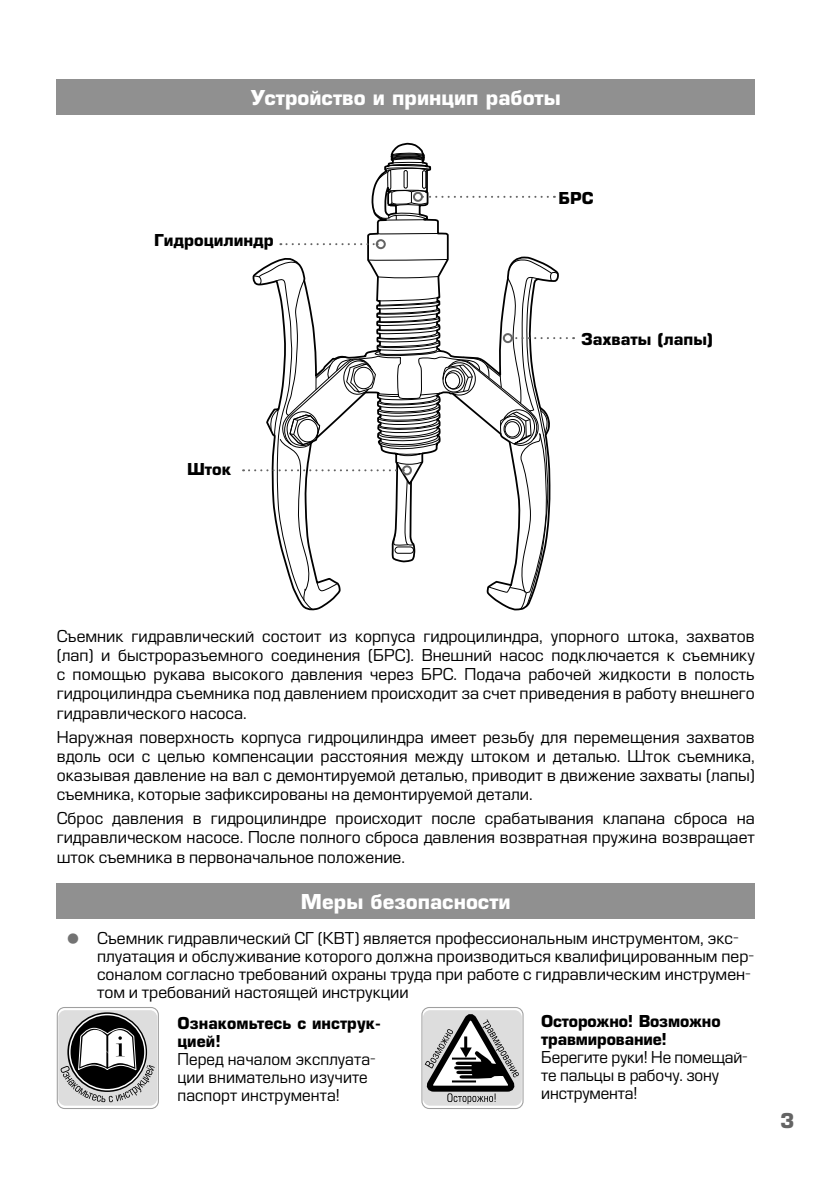
<style>
.page{position:relative;width:840px;height:1191px;background:#fff}
.page>*{position:absolute;margin:0;border:0;box-sizing:border-box;transform-origin:0 0}
.t1{font:700 20px "Europe";color:#fff}
.t2{font:700 20px "Europe";color:#646464}
.t3{font:16px/19.2px "Europe";color:#000;text-align:justify}
.t4{font:700 16px/18px "Europe";color:#000}
.s1{font-size:48px;color:#737373}
</style>
<div class="page">
<svg style="left:279px;top:142px;width:277px;height:469px"></svg>
<svg style="left:377px;top:233px;width:61px;height:1px"></svg>
<div style="left:57px;top:79px;width:697px;height:36px;background:#909090"></div>
<svg style="left:280px;top:243px;width:95px;height:2px"></svg>
<div style="left:375px;top:239px;width:10px;height:10px;border:2px solid #646464;border-radius:50%"></div>
<svg style="left:243px;top:259px;width:323px;height:351px"></svg>
<div style="left:502px;top:333px;width:10px;height:10px;border:2px solid #646464;border-radius:50%"></div>
<svg style="left:372px;top:153px;width:175px;height:67px"></svg>
<div style="left:413px;top:192px;width:10px;height:10px;border:2px solid #646464;border-radius:50%"></div>
<div style="left:57px;top:884px;width:697px;height:35px;background:#909090"></div>
<div style="left:58px;top:1010px;width:99px;height:95px;background:#ddd;border-radius:7px"></div>
<div style="left:57px;top:1007px;width:102px;height:102px;border:1px solid #9f9f9f;border-radius:7px"></div>
<svg style="left:67px;top:1012px;width:80px;height:80px"></svg>
<svg style="left:60px;top:1027px;width:95px;height:75px"></svg>
<div style="left:422px;top:1010px;width:99px;height:95px;background:#ddd;border-radius:7px"></div>
<div style="left:421px;top:1007px;width:102px;height:102px;border:1px solid #9f9f9f;border-radius:7px"></div>
<svg style="left:424px;top:1008px;width:96px;height:96px"></svg>
<p class="t1" style="left:251px;top:86px;width:311px">Устройство и принцип работы</p>
<p class="t4" style="left:154px;top:231px;width:121px">Гидроцилиндр</p>
<p class="t4" style="left:187px;top:460px;width:46px">Шток</p>
<p class="t4" style="left:558px;top:189px;width:37px">БРС</p>
<p class="t4" style="left:580px;top:330px;width:133px">Захваты (лапы)</p>
<p class="t3" style="left:57px;top:626px;width:699px">Съемник гидравлический состоит из корпуса гидроцилиндра, упорного штока, захватов (лап) и быстроразъемного соединения (БРС). Внешний насос подключается к съемнику с помощью рукава высокого давления через БРС. Подача рабочей жидкости в полость гидроцилиндра съемника под давлением происходит за счет приведения в работу внешнего гидравлического насоса.</p>
<p class="t3" style="left:57px;top:727px;width:699px">Наружная поверхность корпуса гидроцилиндра имеет резьбу для перемещения захватов вдоль оси с целью компенсации расстояния между штоком и деталью. Шток съемника, оказывая давление на вал с демонтируемой деталью, приводит в движение захваты (лапы) съемника, которые зафиксированы на демонтируемой детали.</p>
<p class="t3" style="left:57px;top:809px;width:699px">Сброс давления в гидроцилиндре происходит после срабатывания клапана сброса на гидравлическом насосе. После полного сброса давления возвратная пружина возвращает шток съемника в первоначальное положение.</p>
<p class="t1" style="left:301px;top:890px;width:211px">Меры безопасности</p>
<p class="t3" style="left:97px;top:929px;width:658px;line-height:18px;text-align:left;text-indent:-40px"><span class="s1">•</span> Съемник гидравлический СГ (КВТ) является профессиональным инструментом, экс&shy;плуатация и обслуживание которого должна производиться квалифицированным пер&shy;соналом согласно требований охраны труда при работе с гидравлическим инструмен&shy;том и требований настоящей инструкции</p>
<p class="t4" style="left:177px;top:1014px;width:205px">Ознакомьтесь с инструк&shy;цией!</p>
<p class="t3" style="left:177px;top:1050px;width:200px;line-height:18px;text-align:left">Перед началом эксплуата&shy;ции внимательно изучите паспорт инструмента!</p>
<p class="t4" style="left:541px;top:1012px;width:181px">Осторожно! Возможно травмирование!</p>
<p class="t3" style="left:541px;top:1048px;width:208px;line-height:18px;text-align:left">Берегите руки! Не помещай&shy;те пальцы в рабочу. зону инструмента!</p>
<p class="t2" style="left:779px;top:1108px;width:16px">3</p>
</div>
